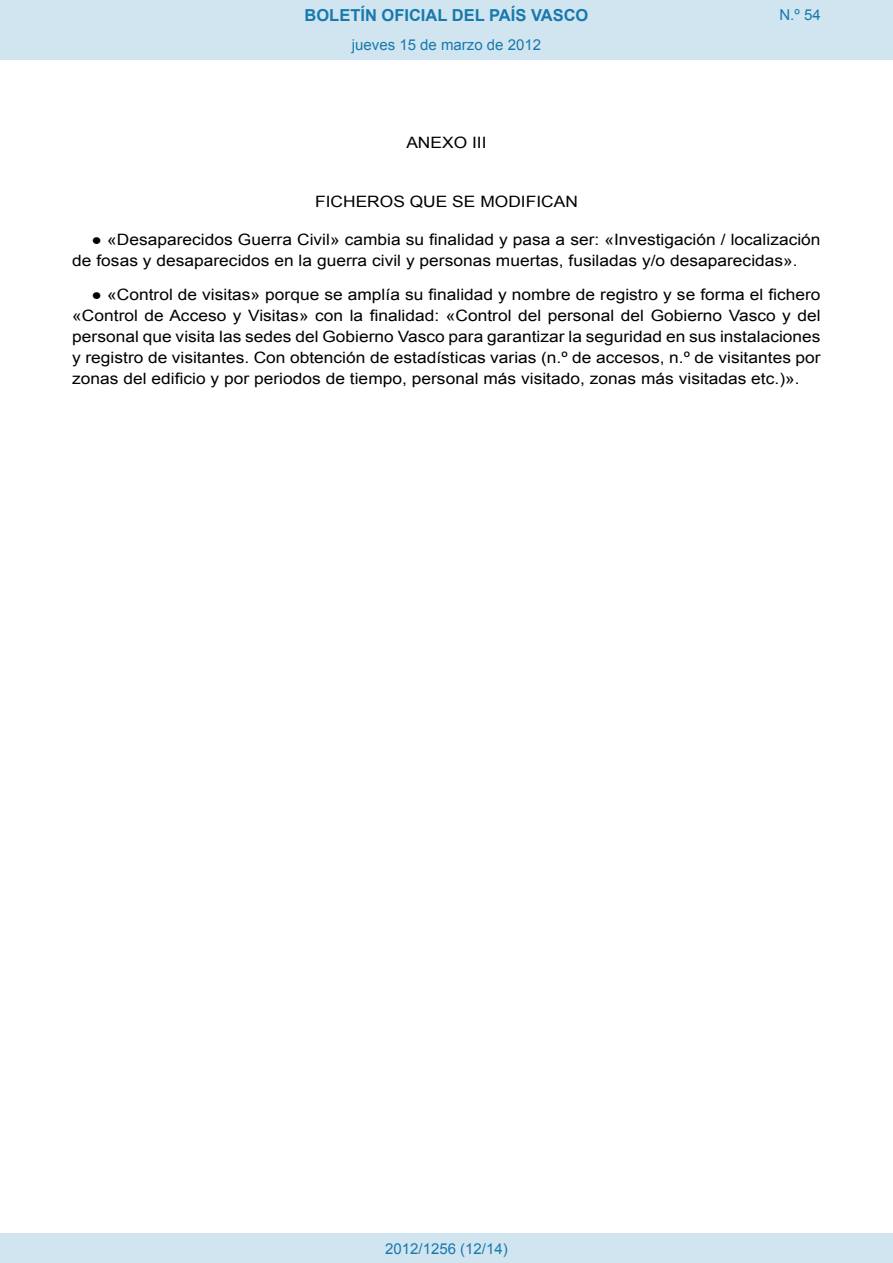
<style>
.page{position:relative;width:893px;height:1263px;background:#fff}
.page>*{position:absolute;margin:0;border:0;box-sizing:border-box;transform-origin:0 0}
.t1{font:700 16.5px "Arial";color:#1879ad}
.BOPVDetalle{font:15.6px/21px "Arial";color:#000;scale:1.11 1}
.BOPVClave{font:15.6px "Arial";color:#000;scale:1.11 1}
.Paginacion_Centro{font:15px "Arial";color:#1879ad}
</style>
<div class="page">
<div style="left:0;top:0;width:893px;height:60px;background:#d0e5f0"></div>
<div style="left:0;top:1233px;width:893px;height:30px;background:#d0e5f0"></div>
<p class="t1" style="left:305px;top:4px;width:285px">BOLETÍN OFICIAL DEL PAÍS VASCO</p>
<p class="Paginacion_Centro" style="left:352px;top:35px;width:191px">jueves 15 de marzo de 2012</p>
<p class="BOPVClave" style="left:406px;top:132px;width:74px">ANEXO III</p>
<p class="Paginacion_Centro" style="left:779px;top:5px;width:43px">N.º 54</p>
<p class="BOPVClave" style="left:315px;top:192px;width:238px">FICHEROS QUE SE MODIFICAN</p>
<p class="BOPVDetalle" style="left:72px;top:230px;width:676px;text-indent:19px">● «Desaparecidos Guerra Civil» cambia su finalidad y pasa a ser: «Investigación / localización de fosas y desaparecidos en la guerra civil y personas muertas, fusiladas y/o desaparecidas».</p>
<p class="BOPVDetalle" style="left:72px;top:284px;width:676px;text-align:justify;text-indent:19px">● «Control de visitas» porque se amplía su finalidad y nombre de registro y se forma el fichero «Control de Acceso y Visitas» con la finalidad: «Control del personal del Gobierno Vasco y del personal que visita las sedes del Gobierno Vasco para garantizar la seguridad en sus instalaciones y registro de visitantes. Con obtención de estadísticas varias (n.º de accesos, n.º de visitantes por zonas del edificio y por periodos de tiempo, personal más visitado, zonas más visitadas etc.)».</p>
<p class="Paginacion_Centro" style="left:385px;top:1238px;width:124px">2012/1256 (12/14)</p>
</div>
